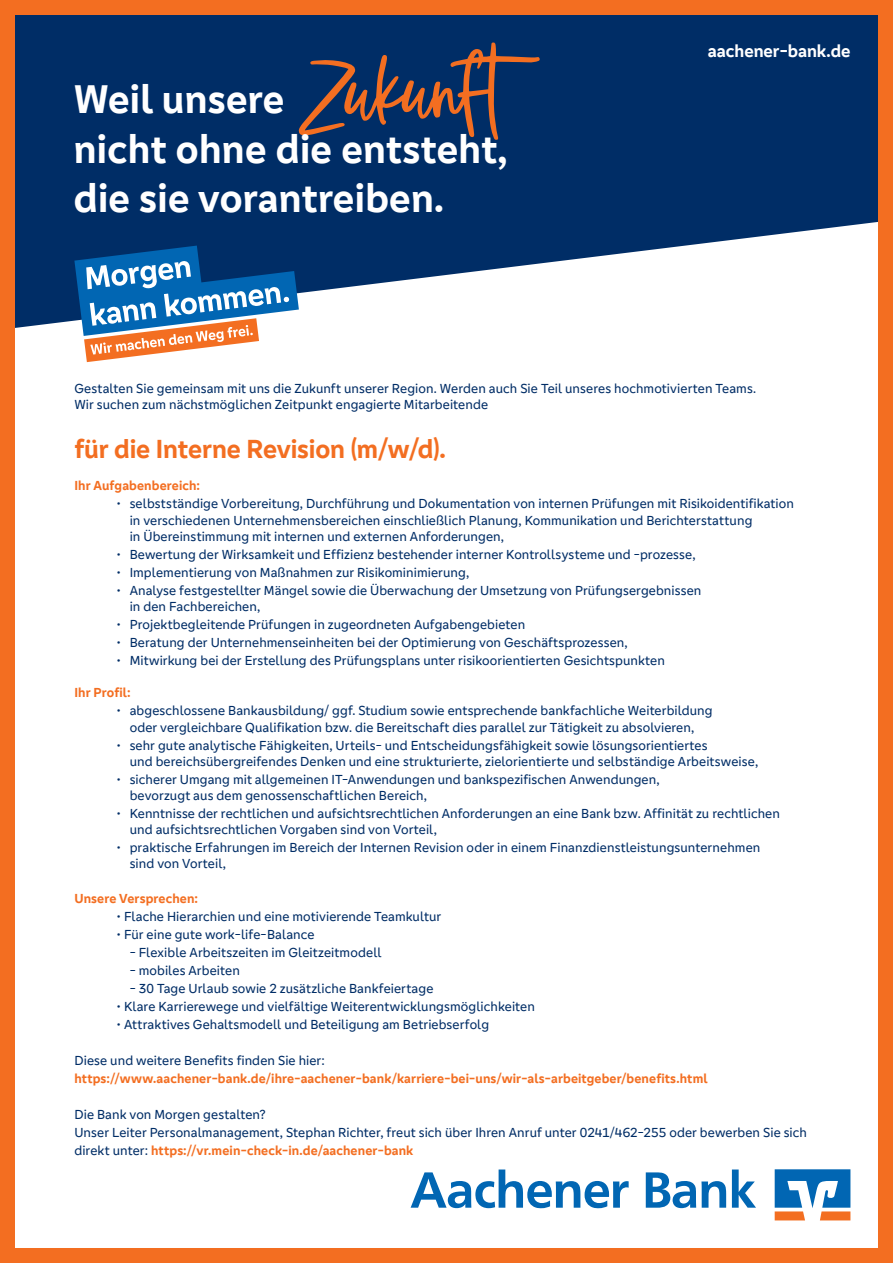
<style>
.page{position:relative;width:893px;height:1263px;background:#fff}
.page>*{position:absolute;margin:0;border:0;box-sizing:border-box;transform-origin:0 0}
.t1{font:700 41.25px/49.5px "Genos GFG";letter-spacing:.01em;color:#fff}
.t2{font:700 27px "Genos GFG";letter-spacing:-.005em;color:#f36e21}
.t3{font:700 18px "Genos GFG";letter-spacing:-.005em;color:#fff}
.t4{font:13.5px/16.2px "Genos GFG";letter-spacing:.005em;color:#002d66}
.t5{font:700 13.5px "Genos GFG";letter-spacing:.01em;color:#f36e21}
.s1{font-weight:700;color:#f36e21}
</style>
<div class="page">
<svg style="left:16px;top:16px;width:861px;height:312px;fill:#002d66"></svg>
<svg style="left:775px;top:1169px;width:75px;height:51px"></svg>
<svg style="left:411px;top:1169px;width:218px;height:39px"></svg>
<svg style="left:646px;top:1172px;width:80px;height:36px"></svg>
<svg style="left:732px;top:1169px;width:24px;height:39px"></svg>
<svg style="left:298px;top:42px;width:242px;height:98px;background:#2e3958"></svg>
<div style="left:0;top:0;width:893px;height:1263px;border:15px solid #f36e21"></div>
<svg style="left:74px;top:246px;width:225px;height:116px"></svg>
<h1 class="t1" style="left:74px;top:75px;width:435px">Weil unsere<br>nicht ohne die entsteht, die sie vorantreiben.</h1>
<h3 class="t3" style="left:708px;top:40px;width:144px">aachener-bank.de</h3>
<p class="t4" style="left:74px;top:381px;width:683px">Gestalten Sie gemeinsam mit uns die Zukunft unserer Region. Werden auch Sie Teil unseres hochmotivierten Teams.<br>Wir suchen zum nächstmöglichen Zeitpunkt engagierte Mitarbeitende</p>
<h2 class="t2" style="left:74px;top:433px;width:373px">für die Interne Revision (m/w/d).</h2>
<p class="t5" style="left:74px;top:478px;width:127px">Ihr Aufgabenbereich:</p>
<p class="t4" style="left:130px;top:496px;width:666px;text-indent:-13px">• selbstständige Vorbereitung, Durchführung und Dokumentation von internen Prüfungen mit Risikoidentifikation in verschiedenen Unternehmensbereichen einschließlich Planung, Kommunikation und Berichterstattung<br>in Übereinstimmung mit internen und externen Anforderungen,</p>
<p class="t4" style="left:116px;top:546px;width:581px">• Bewertung der Wirksamkeit und Effizienz bestehender interner Kontrollsysteme und -prozesse,</p>
<p class="t4" style="left:116px;top:564px;width:354px">• Implementierung von Maßnahmen zur Risikominimierung,</p>
<p class="t4" style="left:130px;top:582px;width:573px;text-indent:-13px">• Analyse festgestellter Mängel sowie die Überwachung der Umsetzung von Prüfungsergebnissen in den Fachbereichen,</p>
<p class="t4" style="left:116px;top:616px;width:410px">• Projektbegleitende Prüfungen in zugeordneten Aufgabengebieten</p>
<p class="t4" style="left:116px;top:634px;width:513px">• Beratung der Unternehmenseinheiten bei der Optimierung von Geschäftsprozessen,</p>
<p class="t4" style="left:116px;top:652px;width:550px">• Mitwirkung bei der Erstellung des Prüfungsplans unter risikoorientierten Gesichtspunkten</p>
<p class="t5" style="left:74px;top:685px;width:58px">Ihr Profil:</p>
<p class="t4" style="left:116px;top:703px;width:598px;text-align:center">• abgeschlossene Bankausbildung/ ggf. Studium sowie entsprechende bankfachliche Weiterbildung oder vergleichbare Qualifikation bzw. die Bereitschaft dies parallel zur Tätigkeit zu absolvieren,</p>
<p class="t4" style="left:130px;top:737px;width:630px;text-indent:-13px">• sehr gute analytische Fähigkeiten, Urteils- und Entscheidungsfähigkeit sowie lösungsorientiertes<br>und bereichsübergreifendes Denken und eine strukturierte, zielorientierte und selbständige Arbeitsweise,</p>
<p class="t4" style="left:130px;top:771px;width:531px;text-indent:-13px">• sicherer Umgang mit allgemeinen IT-Anwendungen und bankspezifischen Anwendungen, bevorzugt aus dem genossenschaftlichen Bereich,</p>
<p class="t4" style="left:130px;top:805px;width:652px;text-indent:-13px">• Kenntnisse der rechtlichen und aufsichtsrechtlichen Anforderungen an eine Bank bzw. Affinität zu rechtlichen und aufsichtsrechtlichen Vorgaben sind von Vorteil,</p>
<p class="t4" style="left:130px;top:840px;width:632px;text-indent:-13px">• praktische Erfahrungen im Bereich der Internen Revision oder in einem Finanzdienstleistungsunternehmen sind von Vorteil,</p>
<p class="t5" style="left:74px;top:890px;width:125px">Unsere Versprechen:</p>
<p class="t4" style="left:116px;top:908px;width:326px">• Flache Hierarchien und eine motivierende Teamkultur</p>
<p class="t4" style="left:116px;top:926px;width:200px">• Für eine gute work-life-Balance</p>
<p class="t4" style="left:130px;top:944px;width:253px">- Flexible Arbeitszeiten im Gleitzeitmodell</p>
<p class="t4" style="left:130px;top:962px;width:112px">- mobiles Arbeiten</p>
<p class="t4" style="left:130px;top:980px;width:305px">- 30 Tage Urlaub sowie 2 zusätzliche Bankfeiertage</p>
<p class="t4" style="left:116px;top:998px;width:420px">• Klare Karrierewege und vielfältige Weiterentwicklungsmöglichkeiten</p>
<p class="t4" style="left:116px;top:1016px;width:374px">• Attraktives Gehaltsmodell und Beteiligung am Betriebserfolg</p>
<p class="t4" style="left:74px;top:1052px;width:252px">Diese und weitere Benefits finden Sie hier:</p>
<p class="t5" style="left:74px;top:1070px;width:635px">https://www.aachener-bank.de/ihre-aachener-bank/karriere-bei-uns/wir-als-arbeitgeber/benefits.html</p>
<p class="t4" style="left:74px;top:1105px;width:734px;line-height:18px">Die Bank von Morgen gestalten?<br>Unser Leiter Personalmanagement, Stephan Richter, freut sich über Ihren Anruf unter 0241/462-255 oder bewerben Sie sich direkt unter: <span class="s1">https://vr.mein-check-in.de/aachener-bank</span></p>
</div>
